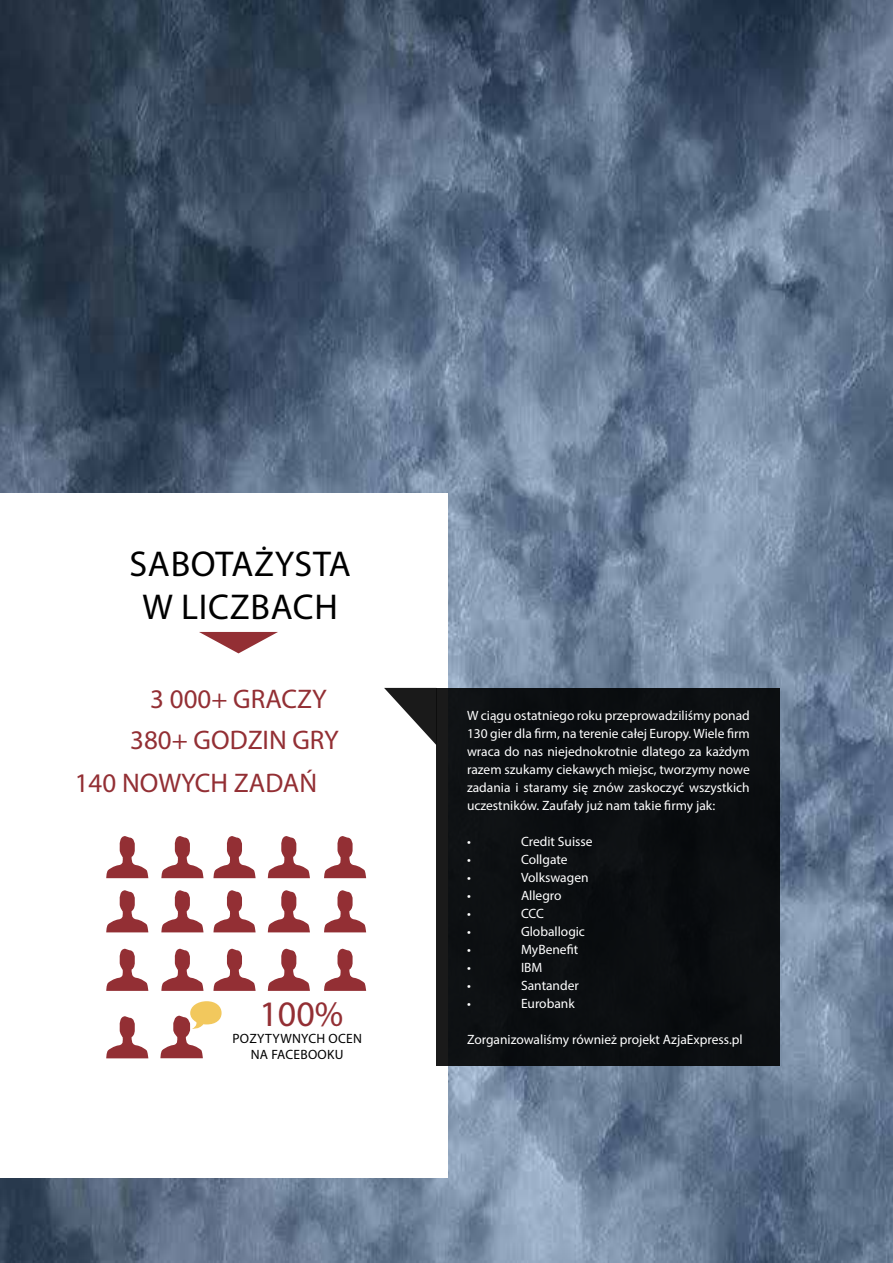
<style>
.page{position:relative;width:893px;height:1263px;background:#fff}
.page>*{position:absolute;margin:0;border:0;box-sizing:border-box;transform-origin:0 0}
.t1{font:36px/43.2px "Myriad Pro";letter-spacing:.02em;color:#000;text-align:center}
.t2{font:36px "Myriad Pro";color:#932f34}
.t3{font:27px/43.3px "Myriad Pro";color:#932f34}
.t4{font:13.5px/18px "Myriad Pro";color:#fff;text-align:justify}
.t5{font:13.5px/16.2px "Myriad Pro";letter-spacing:.02em;color:#000;text-align:center}
</style>
<div class="page">
<img style="left:0;top:0;width:893px;height:1263px">
<div style="left:0;top:493px;width:448px;height:684px;background:#fff"></div>
<div style="left:437px;top:688px;width:343px;height:377px;background:linear-gradient(to right,#0e1113,#0a0d10)"></div>
<svg style="left:384px;top:688px;width:53px;height:57px"></svg>
<svg style="left:106px;top:1016px;width:42px;height:42px"></svg>
<svg style="left:106px;top:949px;width:42px;height:42px"></svg>
<svg style="left:106px;top:890px;width:42px;height:42px"></svg>
<svg style="left:106px;top:836px;width:42px;height:42px"></svg>
<svg style="left:268px;top:949px;width:42px;height:42px"></svg>
<svg style="left:324px;top:949px;width:42px;height:42px"></svg>
<svg style="left:268px;top:890px;width:42px;height:42px"></svg>
<svg style="left:324px;top:890px;width:42px;height:42px"></svg>
<svg style="left:268px;top:836px;width:42px;height:42px"></svg>
<svg style="left:324px;top:836px;width:42px;height:42px"></svg>
<svg style="left:213px;top:949px;width:43px;height:42px"></svg>
<svg style="left:213px;top:890px;width:43px;height:42px"></svg>
<svg style="left:213px;top:836px;width:43px;height:42px"></svg>
<svg style="left:161px;top:949px;width:42px;height:42px"></svg>
<svg style="left:161px;top:890px;width:42px;height:42px"></svg>
<svg style="left:161px;top:836px;width:42px;height:42px"></svg>
<svg style="left:160px;top:1001px;width:62px;height:57px"></svg>
<svg style="left:199px;top:632px;width:79px;height:21px"></svg>
<h1 class="t1" style="left:129px;top:541px;width:223px">SABOTAŻYSTA<br>W LICZBACH</h1>
<h2 class="t3" style="left:150px;top:677px;width:178px">3 000+ GRACZY</h2>
<h2 class="t3" style="left:75px;top:717px;width:266px;text-indent:56px">380+ GODZIN GRY<br>140 NOWYCH ZADAŃ</h2>
<h1 class="t2" style="left:259px;top:992px;width:85px">100%</h1>
<p class="t5" style="left:232px;top:1030px;width:131px">POZYTYWNYCH OCEN<br>NA FACEBOOKU</p>
<p class="t4" style="left:467px;top:706px;width:284px">W ciągu ostatniego roku przeprowadziliśmy ponad 130 gier dla firm, na terenie całej Europy. Wiele firm wraca do nas niejednokrotnie dlatego za każdym razem szukamy ciekawych miejsc, tworzymy nowe zadania i staramy się znów zaskoczyć wszystkich uczestników. Zaufały już nam takie firmy jak:</p>
<p class="t4" style="left:467px;top:832px;width:5px">•</p>
<p class="t4" style="left:521px;top:832px;width:73px">Credit Suisse</p>
<p class="t4" style="left:467px;top:850px;width:5px">•</p>
<p class="t4" style="left:521px;top:850px;width:48px">Collgate</p>
<p class="t4" style="left:467px;top:868px;width:5px">•</p>
<p class="t4" style="left:521px;top:868px;width:69px">Volkswagen</p>
<p class="t4" style="left:467px;top:886px;width:5px">•</p>
<p class="t4" style="left:521px;top:886px;width:42px">Allegro</p>
<p class="t4" style="left:467px;top:904px;width:5px">•</p>
<p class="t4" style="left:521px;top:904px;width:24px">CCC</p>
<p class="t4" style="left:467px;top:922px;width:5px">•</p>
<p class="t4" style="left:521px;top:922px;width:65px">Globallogic</p>
<p class="t4" style="left:467px;top:940px;width:5px">•</p>
<p class="t4" style="left:521px;top:940px;width:59px">MyBenefit</p>
<p class="t4" style="left:467px;top:958px;width:5px">•</p>
<p class="t4" style="left:521px;top:958px;width:23px">IBM</p>
<p class="t4" style="left:467px;top:976px;width:5px">•</p>
<p class="t4" style="left:521px;top:976px;width:59px">Santander</p>
<p class="t4" style="left:467px;top:994px;width:5px">•</p>
<p class="t4" style="left:521px;top:994px;width:55px">Eurobank</p>
<p class="t4" style="left:467px;top:1030px;width:277px">Zorganizowaliśmy również projekt AzjaExpress.pl</p>
</div>
